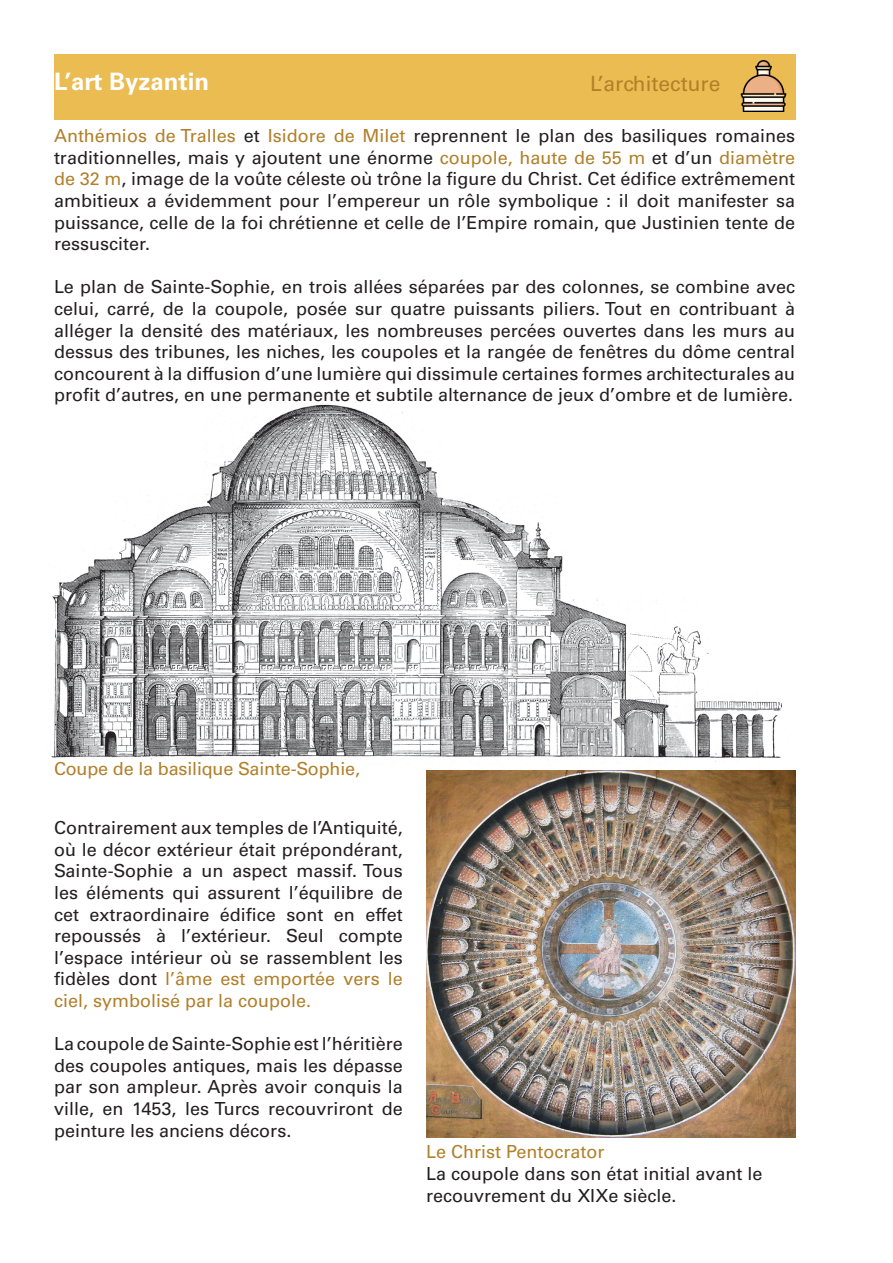
<style>
.page{position:relative;width:893px;height:1263px;background:#fff}
.page>*{position:absolute;margin:0;border:0;box-sizing:border-box;transform-origin:0 0}
.Body_text_white{font:700 24px "Univers";color:#fff}
.t1{font:21px "Univers";color:#b1802a}
.t2{font:18px/21.6px "Univers";color:#231f20;text-align:justify}
.t3{font:18px "Univers";letter-spacing:-.01em;color:#b1802a}
.s1{color:#b1802a}
</style>
<div class="page">
<img style="left:51px;top:404px;width:731px;height:358px">
<img style="left:427px;top:771px;width:368px;height:367px">
<div style="left:54px;top:54px;width:741px;height:65px;background:#ebbc52"></div>
<img style="left:740px;top:60px;width:47px;height:52px">
<p class="Body_text_white" style="left:54px;top:67px;width:157px">L’art Byzantin</p>
<p class="t1" style="left:590px;top:71px;width:132px">L’architecture</p>
<p class="t2" style="left:54px;top:125px;width:743px"><span class="s1">Anthémios de Tralles</span> et <span class="s1">Isidore de Milet</span> reprennent le plan des basiliques romaines traditionnelles, mais y ajoutent une énorme <span class="s1">coupole, haute de 55 m</span> et d’un <span class="s1">diamètre de 32 m</span>, image de la voûte céleste où trône la figure du Christ. Cet édifice extrêmement ambitieux a évidemment pour l’empereur un rôle symbolique : il doit manifester sa puissance, celle de la foi chrétienne et celle de l’Empire romain, que Justinien tente de ressusciter.</p>
<p class="t2" style="left:54px;top:276px;width:743px">Le plan de Sainte-Sophie, en trois allées séparées par des colonnes, se combine avec celui, carré, de la coupole, posée sur quatre puissants piliers. Tout en contribuant à alléger la densité des matériaux, les nombreuses percées ouvertes dans les murs au dessus des tribunes, les niches, les coupoles et la rangée de fenêtres du dôme central concourent à la diffusion d’une lumière qui dissimule certaines formes architecturales au profit d’autres, en une permanente et subtile alternance de jeux d’ombre et de lumière.</p>
<p class="t3" style="left:54px;top:758px;width:308px">Coupe de la basilique Sainte-Sophie,</p>
<p class="t2" style="left:54px;top:817px;width:350px">Contrairement aux temples de l’Antiquité, où le décor extérieur était prépondérant, Sainte-Sophie a un aspect massif. Tous les éléments qui assurent l’équilibre de cet extraordinaire édifice sont en effet repoussés à l’extérieur. Seul compte l’espace intérieur où se rassemblent les fidèles dont <span class="s1">l’âme est emportée vers le ciel, symbolisé par la coupole.</span></p>
<p class="t2" style="left:54px;top:1033px;width:350px">La coupole de Sainte-Sophie est l’héritière des coupoles antiques, mais les dépasse par son ampleur. Après avoir conquis la ville, en 1453, les Turcs recouvriront de peinture les anciens décors.</p>
<p class="t3" style="left:426px;top:1141px;width:180px">Le Christ Pentocrator</p>
<p class="t2" style="left:426px;top:1163px;width:338px">La coupole dans son état initial avant le recouvrement du XIXe siècle.</p>
</div>
